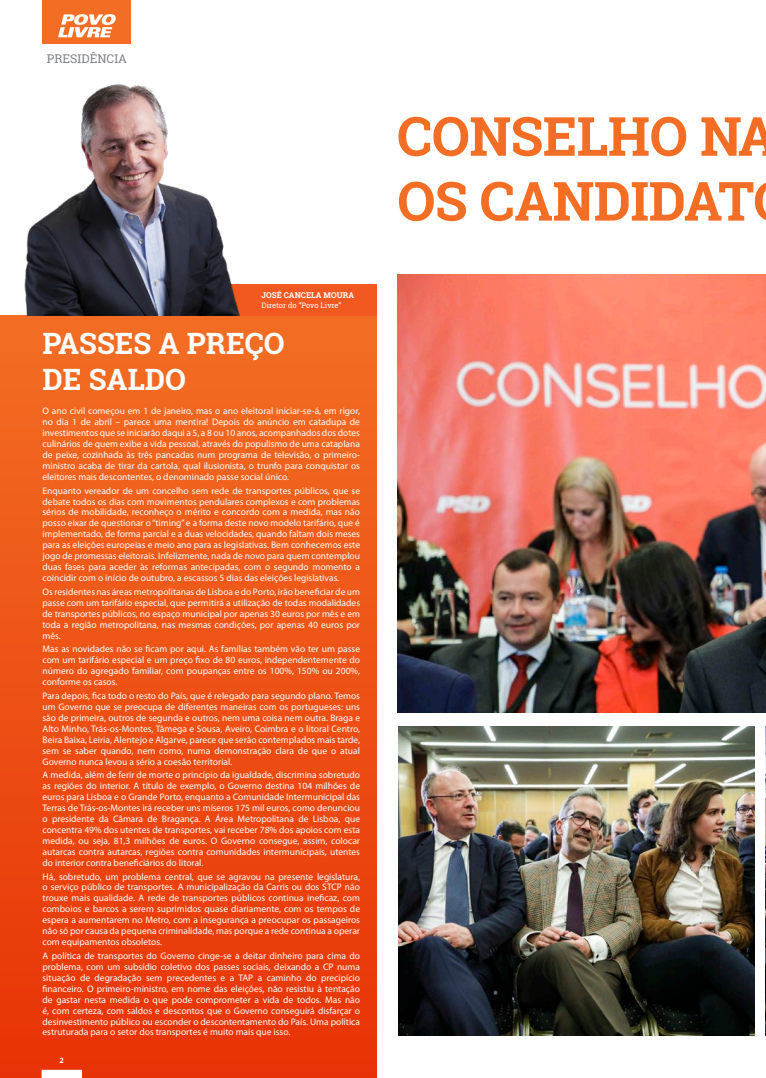
<style>
.page{position:relative;width:766px;height:1078px;background:#fff}
.page>*{position:absolute;margin:0;border:0;box-sizing:border-box;transform-origin:0 0}
.n_texto{font:700 54px "Roboto Slab";letter-spacing:-.01em;color:#f36e24}
.n_texto-2{font:700 29.4px/35.2px "Roboto Slab";color:#fff}
.topos{font:12px "Roboto Slab";color:#808285}
.t1{font:9.5px/10.9px "Myriad Pro";color:#fff;text-align:justify}
.t2{font:700 8px "Roboto Slab";color:#fff}
.t3{font:700 8px "Myriad Pro";color:#fff}
.t4{font:7.5px "Roboto Slab";color:#fff}
</style>
<div class="page">
<div style="left:0;top:315px;width:377px;height:762px;background:linear-gradient(to bottom,#f36e24,#e73307)"></div>
<div style="left:42px;top:1069px;width:39px;height:8px;background:#fff"></div>
<div style="left:42px;top:1069px;width:40px;height:8px;border:1px solid #fff"></div>
<div style="left:43px;top:0;width:88px;height:44px;background:#f36e24"></div>
<svg style="left:58px;top:14px;width:58px;height:23px"></svg>
<div style="left:163px;top:284px;width:214px;height:31px;background:#f15921"></div>
<img style="left:24px;top:84px;width:216px;height:231px">
<img style="left:397px;top:274px;width:368px;height:438px">
<img style="left:398px;top:726px;width:356px;height:309px">
<img style="left:765px;top:726px;width:1px;height:309px">
<p class="topos" style="left:47px;top:51px;width:82px">PRESIDÊNCIA</p>
<p class="t2" style="left:261px;top:289px;width:94px">JOSÉ CANCELA MOURA</p>
<p class="t4" style="left:261px;top:300px;width:81px">Diretor do “Povo Livre”</p>
<p class="n_texto-2" style="left:43px;top:326px;width:243px">PASSES A PREÇO<br>DE SALDO</p>
<p class="t1" style="left:43px;top:405px;width:319px">O ano civil começou em 1 de janeiro, mas o ano eleitoral iniciar-se-á, em rigor, no dia 1 de abril – parece uma mentira! Depois do anúncio em catadupa de investimentos que se iniciarão daqui a 5, a 8 ou 10 anos, acompanhados dos dotes culinários de quem exibe a vida pessoal, através do populismo de uma cataplana de peixe, cozinhada às três pancadas num programa de televisão, o primeiro&shy;ministro acaba de tirar da cartola, qual ilusionista, o trunfo para conquistar os eleitores mais descontentes, o denominado passe social único.</p>
<p class="t1" style="left:43px;top:484px;width:319px">Enquanto vereador de um concelho sem rede de transportes públicos, que se debate todos os dias com movimentos pendulares complexos e com problemas sérios de mobilidade, reconheço o mérito e concordo com a medida, mas não posso eixar de questionar o “timing” e a forma deste novo modelo tarifário, que é implementado, de forma parcial e a duas velocidades, quando faltam dois meses para as eleições europeias e meio ano para as legislativas. Bem conhecemos este jogo de promessas eleitorais. Infelizmente, nada de novo para quem contemplou duas fases para aceder às reformas antecipadas, com o segundo momento a coincidir com o início de outubro, a escassos 5 dias das eleições legislativas.</p>
<p class="t1" style="left:43px;top:586px;width:319px">Os residentes nas áreas metropolitanas de Lisboa e do Porto, irão beneficiar de um passe com um tarifário especial, que permitirá a utilização de todas modalidades de transportes públicos, no espaço municipal por apenas 30 euros por mês e em toda a região metropolitana, nas mesmas condições, por apenas 40 euros por mês.</p>
<p class="t1" style="left:43px;top:643px;width:319px">Mas as novidades não se ficam por aqui. As famílias também vão ter um passe com um tarifário especial e um preço fixo de 80 euros, independentemente do número do agregado familiar, com poupanças entre os 100%, 150% ou 200%, conforme os casos.</p>
<p class="t1" style="left:43px;top:690px;width:319px">Para depois, fica todo o resto do País, que é relegado para segundo plano. Temos um Governo que se preocupa de diferentes maneiras com os portugueses: uns são de primeira, outros de segunda e outros, nem uma coisa nem outra. Braga e Alto Minho, Trás-os-Montes, Tâmega e Sousa, Aveiro, Coimbra e o litoral Centro, Beira Baixa, Leiria, Alentejo e Algarve, parece que serão contemplados mais tarde, sem se saber quando, nem como, numa demonstração clara de que o atual Governo nunca levou a sério a coesão territorial.</p>
<p class="t1" style="left:43px;top:769px;width:319px">A medida, além de ferir de morte o princípio da igualdade, discrimina sobretudo as regiões do interior. A título de exemplo, o Governo destina 104 milhões de euros para Lisboa e o Grande Porto, enquanto a Comunidade Intermunicipal das Terras de Trás-os-Montes irá receber uns míseros 175 mil euros, como denunciou o presidente da Câmara de Bragança. A Área Metropolitana de Lisboa, que concentra 49% dos utentes de transportes, vai receber 78% dos apoios com esta medida, ou seja, 81,3 milhões de euros. O Governo consegue, assim, colocar autarcas contra autarcas, regiões contra comunidades intermunicipais, utentes do interior contra beneficiários do litoral.</p>
<p class="t1" style="left:43px;top:870px;width:319px">Há, sobretudo, um problema central, que se agravou na presente legislatura, o serviço público de transportes. A municipalização da Carris ou dos STCP não trouxe mais qualidade. A rede de transportes públicos continua ineficaz, com comboios e barcos a serem suprimidos quase diariamente, com os tempos de espera a aumentarem no Metro, com a insegurança a preocupar os passageiros não só por causa da pequena criminalidade, mas porque a rede continua a operar com equipamentos obsoletos.</p>
<p class="t1" style="left:43px;top:949px;width:319px">A política de transportes do Governo cinge-se a deitar dinheiro para cima do problema, com um subsídio coletivo dos passes sociais, deixando a CP numa situação de degradação sem precedentes e a TAP a caminho do precipício financeiro. O primeiro-ministro, em nome das eleições, não resistiu à tentação de gastar nesta medida o que pode comprometer a vida de todos. Mas não é, com certeza, com saldos e descontos que o Governo conseguirá disfarçar o desinvestimento público ou esconder o descontentamento do País. Uma política estruturada para o setor dos transportes é muito mais que isso.</p>
<p class="t3" style="left:60px;top:1054px;width:6px">2</p>
<p class="n_texto" style="left:397px;top:99px;width:381px">CONSELHO NA</p>
<p class="n_texto" style="left:397px;top:164px;width:358px">OS CANDIDAT</p>
</div>
